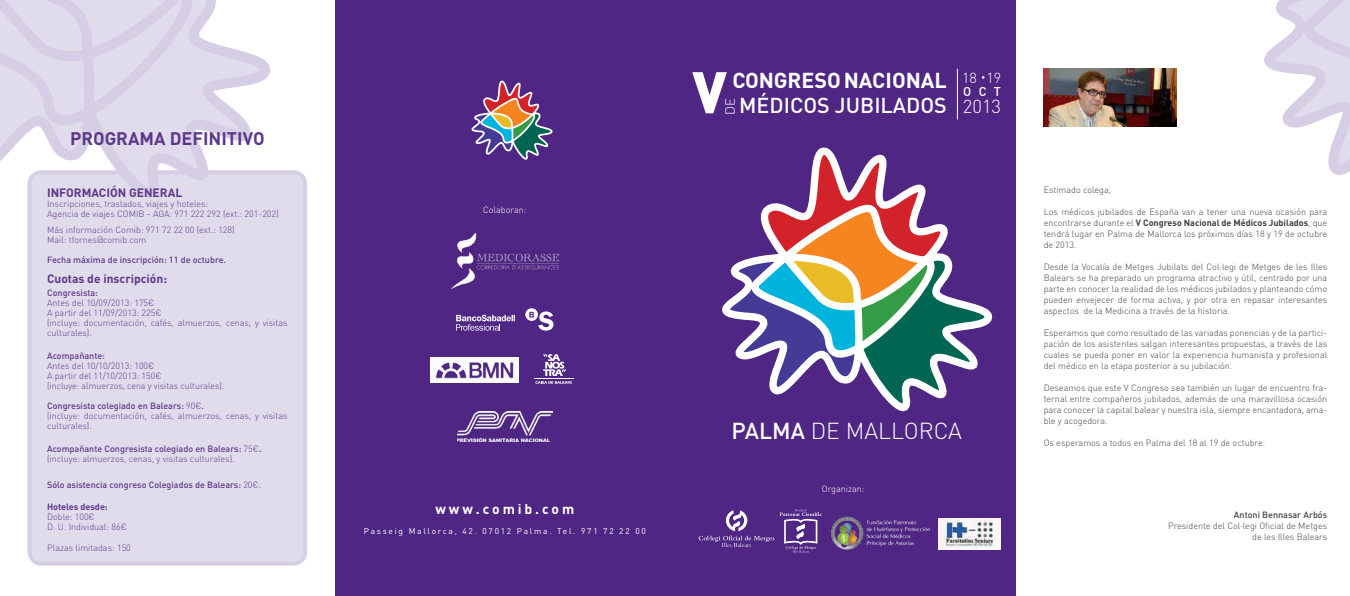
<style>
.page{position:relative;width:1350px;height:596px;background:#fff}
.page>*{position:absolute;margin:0;border:0;box-sizing:border-box;transform-origin:0 0}
.t1{font:900 57.7px "DIN Pro";color:#fff}
.t2{font:300 22.9px "DIN Pro";color:#fff}
.t3{font:700 21.4px "DIN Pro";color:#fff}
.t4{font:500 21.4px "DIN Pro";color:#fff}
.t5{font:300 18.6px "DIN Pro";color:#fff}
.t6{font:700 18px "DIN Pro";color:#5c388b}
.t7{font:300 14.4px "DIN Pro";color:#fff}
.t8{font:700 13.9px "DIN Pro";letter-spacing:.21em;color:#fff}
.t9{font:300 13.2px "DIN Pro";color:#fff}
.t10{font:500 12.6px "DIN Pro";color:#fff}
.t11{font:700 12px "DIN Pro";color:#5c388b}
.t12{font:300 9px/11px "DIN Pro";color:#414042;text-align:justify}
.t13{font:300 9px/10px "DIN Pro";color:#5c388b}
.t14{font:500 9px "DIN Pro";color:#5c388b}
.t15{font:300 9px "DIN Pro";color:#fff}
.t16{font:500 9px "DIN Pro";color:#414042}
.t17{font:700 9px "DIN Pro";color:#5c388b}
.t18{font:8.3px "DIN Pro";letter-spacing:.21em;color:#fff}
.s1{font-weight:500}
.s2{font-weight:300}
.s3{font-weight:700}
</style>
<div class="page">
<div style="left:334px;top:0;width:681px;height:595px;background:#4f2683"></div>
<svg style="left:698px;top:509px;width:123px;height:43px"></svg>
<svg style="left:722px;top:147px;width:271px;height:265px"></svg>
<hr style="left:957px;top:69px;width:1px;height:50px;background:#fff">
<div style="left:30px;top:172px;width:275px;height:391px;background:#e1dcec;border-radius:12px"></div>
<div style="left:28px;top:170px;width:279px;height:395px;border:4px solid #d5cee4;border-radius:12px"></div>
<img style="left:831px;top:516px;width:99px;height:34px">
<svg style="left:471px;top:80px;width:82px;height:80px"></svg>
<img style="left:452px;top:233px;width:106px;height:55px">
<svg style="left:456px;top:314px;width:59px;height:16px"></svg>
<svg style="left:525px;top:308px;width:13px;height:13px"></svg>
<svg style="left:529px;top:311px;width:24px;height:19px"></svg>
<img style="left:1043px;top:69px;width:133px;height:57px">
<img style="left:431px;top:357px;width:88px;height:25px">
<svg style="left:0;top:0;width:275px;height:238px"></svg>
<svg style="left:1264px;top:0;width:85px;height:175px"></svg>
<img style="left:457px;top:411px;width:95px;height:30px">
<hr style="left:534px;top:378px;width:39px;height:1px;background:#fff">
<svg style="left:535px;top:354px;width:37px;height:29px"></svg>
<img style="left:938px;top:518px;width:62px;height:31px">
<h3 class="t6" style="left:70px;top:127px;width:196px">PROGRAMA DEFINITIVO</h3>
<h3 class="t11" style="left:47px;top:185px;width:137px">INFORMACIÓN GENERAL</h3>
<p class="t13" style="left:47px;top:199px;width:233px">Inscripciones, traslados, viajes y hoteles:<br>Agencia de viajes COMIB - AGA: 971 222 292 (ext.: 201-202)</p>
<p class="t13" style="left:47px;top:224px;width:189px">Más información Comib: 971 72 22 00 (ext.: 128)<br>Mail: tfornes@comib.com</p>
<p class="t14" style="left:47px;top:253px;width:180px">Fecha máxima de inscripción: 11 de octubre.</p>
<h3 class="t11" style="left:47px;top:270px;width:121px">Cuotas de inscripción:</h3>
<p class="t14" style="left:47px;top:286px;width:52px">Congresista:</p>
<p class="t13" style="left:47px;top:297px;width:242px">Antes del 10/09/2013: 175€<br>A partir del 11/09/2013: 225€<br>(incluye: documentación, cafés, almuerzos, cenas, y visitas culturales).</p>
<p class="t14" style="left:47px;top:349px;width:59px">Acompañante:</p>
<p class="t13" style="left:47px;top:360px;width:179px">Antes del 10/10/2013: 100€<br>A partir del 11/10/2013: 150€<br>(incluye: almuerzos, cena y visitas culturales).</p>
<p class="t13" style="left:47px;top:400px;width:242px"><span class="s1">Congresista colegiado en Balears:</span> 90€<span class="s1">.<br></span>(incluye: documentación, cafés, almuerzos, cenas, y visitas culturales).</p>
<p class="t13" style="left:47px;top:443px;width:216px"><span class="s1">Acompañante Congresista colegiado en Balears:</span> 75€<span class="s1">. </span>(incluye: almuerzos, cenas, y visitas culturales).</p>
<p class="t14" style="left:47px;top:478px;width:215px">Sólo asistencia congreso Colegiados de Balears: <span class="s2">20€.</span></p>
<p class="t17" style="left:47px;top:500px;width:62px">Hoteles desde:</p>
<p class="t13" style="left:47px;top:511px;width:81px">Doble: 100€<br>D. U. Individual: 86€</p>
<p class="t13" style="left:47px;top:541px;width:85px">Plazas limitadas: 150</p>
<p class="t15" style="left:483px;top:203px;width:45px">Colaboran:</p>
<h3 class="t8" style="left:435px;top:499px;width:140px">www.comib.com</h3>
<p class="t18" style="left:364px;top:525px;width:283px">Passeig Mallorca, 42. 07012 Palma. Tel. 971 72 22 00</p>
<h1 class="t1" style="left:692px;top:53px;width:36px">V</h1>
<h3 class="t3" style="left:732px;top:65px;width:216px">CONGRESO NACIONAL</h3>
<h3 class="t4" style="left:739px;top:91px;width:209px">MÉDICOS JUBILADOS</h3>
<h3 class="t9" style="left:721px;top:115px;width:18px;rotate:-90deg">DE</h3>
<h3 class="t7" style="left:962px;top:68px;width:41px">18 19</h3>
<h3 class="t10" style="left:963px;top:83px;width:39px">OCT</h3>
<h3 class="t5" style="left:962px;top:94px;width:40px">2013</h3>
<h2 class="t2" style="left:731px;top:415px;width:232px"><span class="s1">PALMA</span> DE MALLORCA</h2>
<p class="t15" style="left:821px;top:482px;width:44px">Organizan:</p>
<p class="t12" style="left:1043px;top:183px;width:69px">Estimado colega,</p>
<p class="t12" style="left:1043px;top:205px;width:285px">Los médicos jubilados de España van a tener una nueva ocasión para encontrarse durante el <span class="s3">V Congreso Nacional de Médicos Jubilados</span>, que tendrá lugar en Palma de Mallorca los próximos días 18 y 19 de octubre de 2013.</p>
<p class="t12" style="left:1043px;top:260px;width:285px">Desde la Vocalía de Metges Jubilats del Col·legi de Metges de les Illes Balears se ha preparado un programa atractivo y útil, centrado por una parte en conocer la realidad de los médicos jubilados y planteando cómo pueden envejecer de forma activa, y por otra en repasar interesantes aspectos de la Medicina a través de la historia.</p>
<p class="t12" style="left:1043px;top:326px;width:285px">Esperamos que como resultado de las variadas ponencias y de la partici&shy;pación de los asistentes salgan interesantes propuestas, a través de las cuales se pueda poner en valor la experiencia humanista y profesional del médico en la etapa posterior a su jubilación.</p>
<p class="t12" style="left:1043px;top:381px;width:285px">Deseamos que este V Congreso sea también un lugar de encuentro fra&shy;ternal entre compañeros jubilados, además de una maravillosa ocasión para conocer la capital balear y nuestra isla, siempre encantadora, ama&shy;ble y acogedora.</p>
<p class="t12" style="left:1043px;top:436px;width:223px">Os esperamos a todos en Palma del 18 al 19 de octubre.</p>
<p class="t16" style="left:1233px;top:508px;width:95px">Antoni Bennasar Arbós</p>
<p class="t12" style="left:1167px;top:519px;width:161px;text-align:right">Presidente del Col·legi Oficial de Metges de les Illes Balears</p>
</div>
